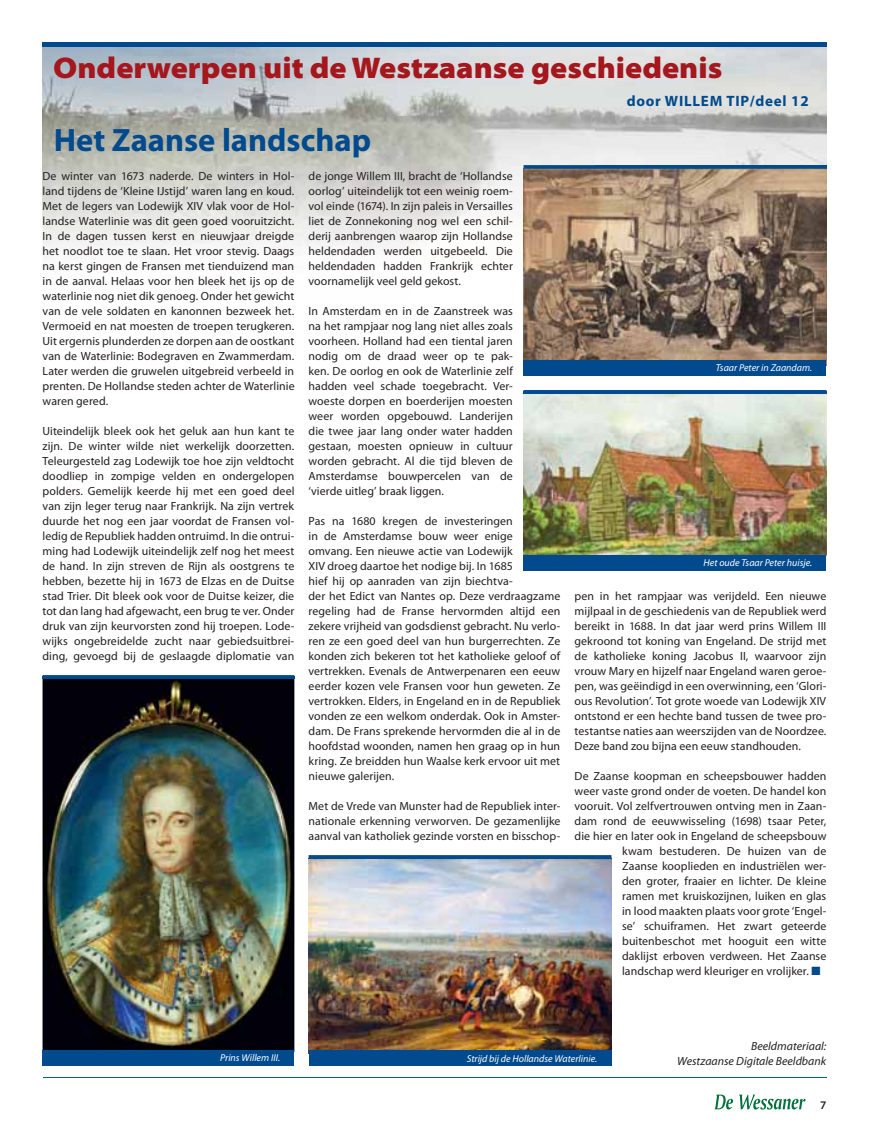
<style>
.page{position:relative;width:869px;height:1134px;background:#fff}
.page>*{position:absolute;margin:0;border:0;box-sizing:border-box;transform-origin:0 0}
.t1{font:700 32.5px "Myriad Pro";color:#004a8d}
.t2{font:900 semi-expanded 30px "Myriad Pro";color:#a4171c}
.t3{font:700 15px "Myriad Pro";letter-spacing:.05em;color:#004a8d}
.t4{font:11.88px/15px "Myriad Pro";letter-spacing:.005em;color:#231f20;text-align:justify}
.t5{font:italic 11.88px/15px "Myriad Pro";letter-spacing:.005em;color:#231f20;text-align:right}
.t6{font:600 11.62px "Myriad Pro";color:#231f20}
.t7{font:italic 10px "Myriad Pro";color:#fff}
</style>
<div class="page">
<hr style="left:43px;top:1077px;width:783px;height:1px;background:#00713d">
<svg style="left:714px;top:1094px;width:18px;height:15px"></svg>
<svg style="left:739px;top:1094px;width:66px;height:15px"></svg>
<img style="left:43px;top:47px;width:552px;height:170px">
<img style="left:595px;top:47px;width:231px;height:119px">
<div style="left:43px;top:42px;width:783px;height:5px;background:#004a8d"></div>
<img style="left:43px;top:679px;width:251px;height:371px">
<svg style="left:43px;top:675px;width:251px;height:2px"></svg>
<img style="left:43px;top:677px;width:251px;height:2px">
<div style="left:43px;top:1050px;width:251px;height:15px;background:#004a8d"></div>
<img style="left:523px;top:166px;width:303px;height:194px">
<img style="left:523px;top:165px;width:72px;height:4px">
<div style="left:523px;top:360px;width:303px;height:15px;background:#004a8d"></div>
<img style="left:308px;top:859px;width:303px;height:191px">
<svg style="left:308px;top:855px;width:303px;height:4px"></svg>
<div style="left:308px;top:1050px;width:303px;height:15px;background:#004a8d"></div>
<img style="left:523px;top:394px;width:303px;height:161px">
<svg style="left:523px;top:390px;width:303px;height:4px"></svg>
<div style="left:523px;top:555px;width:303px;height:15px;background:#004a8d"></div>
<h2 class="t2" style="left:53px;top:50px;width:670px">Onderwerpen uit de Westzaanse geschiedenis</h2>
<h1 class="t1" style="left:54px;top:121px;width:319px">Het Zaanse landschap</h1>
<p class="t4" style="left:43px;top:169px;width:253px">De winter van 1673 naderde. De winters in Hol&shy;land tijdens de ‘Kleine IJstijd’ waren lang en koud.<br>Met de legers van Lodewijk XIV vlak voor de Hol&shy;landse Waterlinie was dit geen goed vooruitzicht.<br>In de dagen tussen kerst en nieuwjaar dreigde het noodlot toe te slaan. Het vroor stevig. Daags na kerst gingen de Fransen met tienduizend man in de aanval. Helaas voor hen bleek het ijs op de waterlinie nog niet dik genoeg. Onder het gewicht van de vele soldaten en kanonnen bezweek het.<br>Vermoeid en nat moesten de troepen terugkeren.<br>Uit ergernis plunderden ze dorpen aan de oostkant van de Waterlinie: Bodegraven en Zwammerdam.<br>Later werden die gruwelen uitgebreid verbeeld in prenten. De Hollandse steden achter de Waterlinie waren gered.</p>
<p class="t4" style="left:43px;top:424px;width:253px">Uiteindelijk bleek ook het geluk aan hun kant te zijn. De winter wilde niet werkelijk doorzetten.<br>Teleurgesteld zag Lodewijk toe hoe zijn veldtocht doodliep in zompige velden en ondergelopen polders. Gemelijk keerde hij met een goed deel van zijn leger terug naar Frankrijk. Na zijn vertrek duurde het nog een jaar voordat de Fransen vol&shy;ledig de Republiek hadden ontruimd. In die ontrui&shy;ming had Lodewijk uiteindelijk zelf nog het meest de hand. In zijn streven de Rijn als oostgrens te hebben, bezette hij in 1673 de Elzas en de Duitse stad Trier. Dit bleek ook voor de Duitse keizer, die tot dan lang had afgewacht, een brug te ver. Onder druk van zijn keurvorsten zond hij troepen. Lode&shy;wijks ongebreidelde zucht naar gebiedsuitbrei&shy;ding, gevoegd bij de geslaagde diplomatie van</p>
<p class="t4" style="left:308px;top:169px;width:206px">de jonge Willem III, bracht de ‘Hollandse oorlog’ uiteindelijk tot een weinig roem&shy;vol einde (1674). In zijn paleis in Versailles liet de Zonnekoning nog wel een schil&shy;derij aanbrengen waarop zijn Hollandse heldendaden werden uitgebeeld. Die heldendaden hadden Frankrijk echter voornamelijk veel geld gekost.</p>
<p class="t4" style="left:308px;top:304px;width:206px">In Amsterdam en in de Zaanstreek was na het rampjaar nog lang niet alles zoals voorheen. Holland had een tiental jaren nodig om de draad weer op te pak&shy;ken. De oorlog en ook de Waterlinie zelf hadden veel schade toegebracht. Ver&shy;woeste dorpen en boerderijen moesten weer worden opgebouwd. Landerijen die twee jaar lang onder water hadden gestaan, moesten opnieuw in cultuur worden gebracht. Al die tijd bleven de Amsterdamse bouwpercelen van de ‘vierde uitleg’ braak liggen.</p>
<p class="t4" style="left:308px;top:514px;width:253px;text-align:left">Pas na 1680 kregen de investeringen<br>in de Amsterdamse bouw weer enige<br>omvang. Een nieuwe actie van Lodewijk<br>XIV droeg daartoe het nodige bij. In 1685<br>hief hij op aanraden van zijn biechtva-<br>der het Edict van Nantes op. Deze verdraagzame regeling had de Franse hervormden altijd een zekere vrijheid van godsdienst gebracht. Nu verlo&shy;ren ze een goed deel van hun burgerrechten. Ze konden zich bekeren tot het katholieke geloof of vertrekken. Evenals de Antwerpenaren een eeuw eerder kozen vele Fransen voor hun geweten. Ze vertrokken. Elders, in Engeland en in de Republiek vonden ze een welkom onderdak. Ook in Amster&shy;dam. De Frans sprekende hervormden die al in de hoofdstad woonden, namen hen graag op in hun kring. Ze breidden hun Waalse kerk ervoor uit met nieuwe galerijen.</p>
<p class="t4" style="left:308px;top:799px;width:253px">Met de Vrede van Munster had de Republiek inter&shy;nationale erkenning verworven. De gezamenlijke aanval van katholiek gezinde vorsten en bisschop-</p>
<p class="t3" style="left:626px;top:93px;width:183px">door WILLEM TIP/deel 12</p>
<p class="t7" style="left:715px;top:363px;width:98px">Tsaar Peter in Zaandam.</p>
<p class="t7" style="left:703px;top:558px;width:110px">Het oude Tsaar Peter huisje.</p>
<p class="t4" style="left:574px;top:589px;width:253px">pen in het rampjaar was verijdeld. Een nieuwe mijlpaal in de geschiedenis van de Republiek werd bereikt in 1688. In dat jaar werd prins Willem III gekroond tot koning van Engeland. De strijd met de katholieke koning Jacobus II, waarvoor zijn vrouw Mary en hijzelf naar Engeland waren geroe&shy;pen, was geëindigd in een overwinning, een ‘Glori&shy;ous Revolution’. Tot grote woede van Lodewijk XIV ontstond er een hechte band tussen de twee pro&shy;testantse naties aan weerszijden van de Noordzee.<br>Deze band zou bijna een eeuw standhouden.</p>
<p class="t4" style="left:574px;top:769px;width:253px">De Zaanse koopman en scheepsbouwer hadden</p>
<p class="t4" style="left:574px;top:784px;width:253px">weer vaste grond onder de voeten. De handel kon</p>
<p class="t4" style="left:574px;top:799px;width:253px">vooruit. Vol zelfvertrouwen ontving men in Zaan-</p>
<p class="t4" style="left:574px;top:814px;width:253px">dam rond de eeuwwisseling (1698) tsaar Peter,</p>
<p class="t4" style="left:574px;top:829px;width:253px">die hier en later ook in Engeland de scheepsbouw</p>
<p class="t4" style="left:621px;top:844px;width:206px">kwam bestuderen. De huizen van de</p>
<p class="t4" style="left:621px;top:859px;width:206px">Zaanse kooplieden en industriëlen wer-</p>
<p class="t4" style="left:621px;top:874px;width:206px">den groter, fraaier en lichter. De kleine</p>
<p class="t4" style="left:621px;top:889px;width:205px">ramen met kruiskozijnen, luiken en glas</p>
<p class="t4" style="left:621px;top:904px;width:206px">in lood maakten plaats voor grote ‘Engel-</p>
<p class="t4" style="left:621px;top:919px;width:206px">se’ schuiframen. Het zwart geteerde</p>
<p class="t4" style="left:621px;top:934px;width:206px">buitenbeschot met hooguit een witte</p>
<p class="t4" style="left:621px;top:949px;width:206px">daklijst erboven verdween. Het Zaanse</p>
<p class="t4" style="left:621px;top:964px;width:188px">landschap werd kleuriger en vrolijker.</p>
<p class="t7" style="left:220px;top:1053px;width:61px">Prins Willem III.</p>
<p class="t7" style="left:466px;top:1053px;width:132px">Strijd bij de Hollandse Waterlinie.</p>
<p class="t5" style="left:676px;top:1039px;width:151px">Beeldmateriaal:<br>Westzaanse Digitale Beeldbank</p>
<p class="t6" style="left:819px;top:1099px;width:8px">7</p>
</div>
